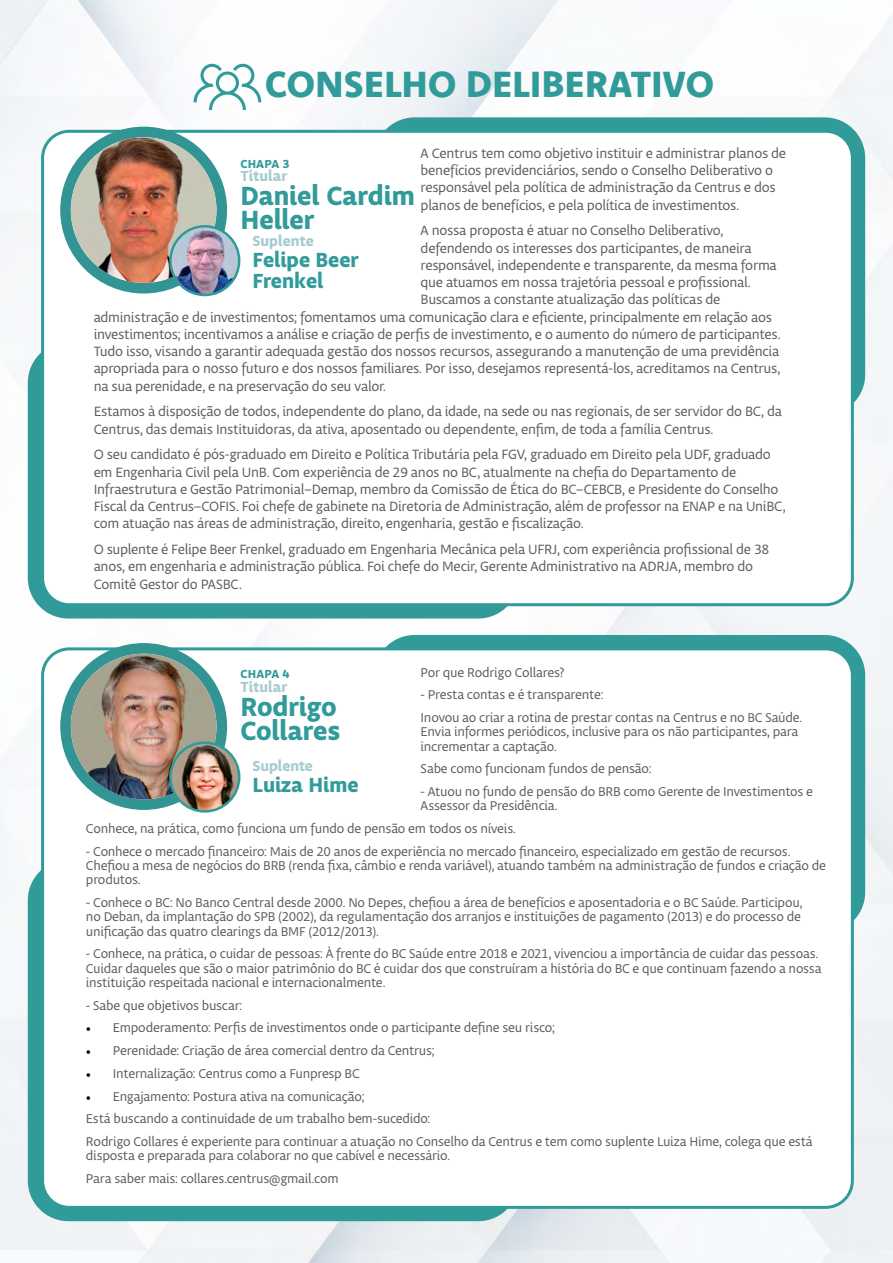
<style>
.page{position:relative;width:893px;height:1263px;background:#fff}
.page>*{position:absolute;margin:0;border:0;box-sizing:border-box;transform-origin:0 0}
.t1{font:800 36.6px "Komet";letter-spacing:.005em;color:#319b9a}
.t2{font:700 27px/24px "Obliqua Sans";color:#319b9a}
.t3{font:700 21px/21px "Obliqua Sans";color:#319b9a}
.t4{font:700 15px "Obliqua Sans";letter-spacing:.005em;color:#a8cbce}
.t5{font:14.25px/17.2px "Obliqua Sans";letter-spacing:-.02em;color:#5c5b5f}
.t6{font:13.5px/14.2px "Obliqua Sans";letter-spacing:-.015em;color:#5c5b5f}
.t7{font:700 12px "Obliqua Sans";letter-spacing:.015em;color:#319b9a}
.s1{font-family:"Minion Pro";color:#000}
</style>
<div class="page">
<img style="left:0;top:0;width:893px;height:1263px">
<svg style="left:194px;top:64px;width:67px;height:46px"></svg>
<svg style="left:384px;top:635px;width:481px;height:287px;background:#3ea1a0"></svg>
<div style="left:28px;top:869px;width:481px;height:352px;background:#319b9a"></div>
<div style="left:43px;top:649px;width:809px;height:558px;background:#fff;border-radius:27px"></div>
<div style="left:41px;top:647px;width:813px;height:562px;border:3px solid #319b9a;border-radius:27px"></div>
<div style="left:60px;top:643px;width:167px;height:167px;background:#329593;border-radius:50%"></div>
<img style="left:71px;top:654px;width:146px;height:145px;border-radius:73px">
<img style="left:170px;top:743px;width:69px;height:68px;border-radius:34px">
<div style="left:169px;top:741px;width:71px;height:72px;border:2px solid #319b9a;border-radius:50%"></div>
<svg style="left:384px;top:117px;width:481px;height:287px;background:#40a2a1"></svg>
<div style="left:28px;top:351px;width:481px;height:267px;background:#319b9a"></div>
<div style="left:43px;top:131px;width:809px;height:474px;background:#fff;border-radius:27px"></div>
<div style="left:41px;top:130px;width:813px;height:476px;border:3px solid #319b9a;border-radius:27px"></div>
<div style="left:60px;top:127px;width:167px;height:166px;background:#329593;border-radius:50%"></div>
<img style="left:71px;top:137px;width:145px;height:146px;border-radius:73px">
<img style="left:170px;top:226px;width:69px;height:69px;border-radius:34px">
<div style="left:169px;top:225px;width:71px;height:71px;border:2px solid #319b9a;border-radius:50%"></div>
<h1 class="t1" style="left:265px;top:60px;width:451px">CONSELHO DELIBERATIVO</h1>
<p class="t5" style="left:421px;top:145px;width:367px">A Centrus tem como objetivo instituir e administrar planos de benefícios previdenciários, sendo o Conselho Deliberativo o responsável pela política de administração da Centrus e dos planos de benefícios, e pela política de investimentos.</p>
<p class="t5" style="left:421px;top:223px;width:304px">A nossa proposta é atuar no Conselho Deliberativo,</p>
<p class="t5" style="left:421px;top:240px;width:333px">defendendo os interesses dos participantes, de maneira</p>
<p class="t5" style="left:421px;top:257px;width:358px">responsável, independente e transparente, da mesma forma</p>
<p class="t5" style="left:421px;top:274px;width:332px">que atuamos em nossa trajetória pessoal e profissional.</p>
<p class="t5" style="left:421px;top:292px;width:301px">Buscamos a constante atualização das políticas de</p>
<p class="t5" style="left:94px;top:309px;width:680px">administração e de investimentos; fomentamos uma comunicação clara e eficiente, principalmente em relação aos</p>
<p class="t5" style="left:94px;top:326px;width:688px">investimentos; incentivamos a análise e criação de perfis de investimento, e o aumento do número de participantes.</p>
<p class="t5" style="left:94px;top:343px;width:687px">Tudo isso, visando a garantir adequada gestão dos nossos recursos, assegurando a manutenção de uma previdência</p>
<p class="t5" style="left:94px;top:361px;width:688px">apropriada para o nosso futuro e dos nossos familiares. Por isso, desejamos representá-los, acreditamos na Centrus,</p>
<p class="t5" style="left:94px;top:378px;width:294px">na sua perenidade, e na preservação do seu valor.</p>
<p class="t5" style="left:94px;top:404px;width:690px">Estamos à disposição de todos, independente do plano, da idade, na sede ou nas regionais, de ser servidor do BC, da<br>Centrus, das demais Instituidoras, da ativa, aposentado ou dependente, enfim, de toda a família Centrus.</p>
<p class="t5" style="left:94px;top:447px;width:693px">O seu candidato é pós-graduado em Direito e Política Tributária pela FGV, graduado em Direito pela UDF, graduado em Engenharia Civil pela UnB. Com experiência de 29 anos no BC, atualmente na chefia do Departamento de Infraestrutura e Gestão Patrimonial–Demap, membro da Comissão de Ética do BC–CEBCB, e Presidente do Conselho Fiscal da Centrus–COFIS. Foi chefe de gabinete na Diretoria de Administração, além de professor na ENAP e na UniBC, com atuação nas áreas de administração, direito, engenharia, gestão e fiscalização.</p>
<p class="t5" style="left:94px;top:541px;width:677px">O suplente é Felipe Beer Frenkel, graduado em Engenharia Mecânica pela UFRJ, com experiência profissional de 38 anos, em engenharia e administração pública. Foi chefe do Mecir, Gerente Administrativo na ADRJA, membro do<br>Comitê Gestor do PASBC.</p>
<p class="t7" style="left:240px;top:157px;width:51px">CHAPA 3</p>
<p class="t4" style="left:240px;top:167px;width:48px">Titular</p>
<h2 class="t2" style="left:240px;top:186px;width:176px">Daniel Cardim<br>Heller</h2>
<p class="t4" style="left:252px;top:232px;width:63px">Suplente</p>
<h3 class="t3" style="left:252px;top:251px;width:108px">Felipe Beer<br>Frenkel</h3>
<p class="t6" style="left:421px;top:665px;width:146px">Por que Rodrigo Collares?</p>
<p class="t6" style="left:421px;top:684px;width:383px;line-height:22.8px">- Presta contas e é transparente:<br>Inovou ao criar a rotina de prestar contas na Centrus e no BC Saúde.</p>
<p class="t6" style="left:421px;top:725px;width:379px">Envia informes periódicos, inclusive para os não participantes, para incrementar a captação.</p>
<p class="t6" style="left:421px;top:762px;width:232px">Sabe como funcionam fundos de pensão:</p>
<p class="t6" style="left:421px;top:785px;width:394px">- Atuou no fundo de pensão do BRB como Gerente de Investimentos e<br>Assessor da Presidência.</p>
<p class="t6" style="left:86px;top:822px;width:431px">Conhece, na prática, como funciona um fundo de pensão em todos os níveis.</p>
<p class="t6" style="left:86px;top:845px;width:742px">- Conhece o mercado financeiro: Mais de 20 anos de experiência no mercado financeiro, especializado em gestão de recursos.<br>Chefiou a mesa de negócios do BRB (renda fixa, câmbio e renda variável), atuando também na administração de fundos e criação de produtos.</p>
<p class="t6" style="left:86px;top:896px;width:718px;text-align:justify">- Conhece o BC: No Banco Central desde 2000. No Depes, chefiou a área de benefícios e aposentadoria e o BC Saúde. Participou, no Deban, da implantação do SPB (2002), da regulamentação dos arranjos e instituições de pagamento (2013) e do processo de unificação das quatro clearings da BMF (2012/2013).</p>
<p class="t6" style="left:86px;top:947px;width:737px">- Conhece, na prática, o cuidar de pessoas: À frente do BC Saúde entre 2018 e 2021, vivenciou a importância de cuidar das pessoas.<br>Cuidar daqueles que são o maior patrimônio do BC é cuidar dos que construíram a história do BC e que continuam fazendo a nossa instituição respeitada nacional e internacionalmente.</p>
<p class="t6" style="left:86px;top:999px;width:158px">- Sabe que objetivos buscar:</p>
<p class="t6" style="left:86px;top:1021px;width:470px"><span class="s1">•</span> Empoderamento: Perfis de investimentos onde o participante define seu risco;</p>
<p class="t6" style="left:86px;top:1044px;width:350px"><span class="s1">•</span> Perenidade: Criação de área comercial dentro da Centrus;</p>
<p class="t6" style="left:86px;top:1067px;width:275px"><span class="s1">•</span> Internalização: Centrus como a Funpresp BC</p>
<p class="t6" style="left:86px;top:1085px;width:728px;line-height:22.8px"><span class="s1">•</span> Engajamento: Postura ativa na comunicação;<br>Está buscando a continuidade de um trabalho bem-sucedido:<br>Rodrigo Collares é experiente para continuar a atuação no Conselho da Centrus e tem como suplente Luiza Hime, colega que está</p>
<p class="t6" style="left:86px;top:1145px;width:366px;line-height:22.8px">disposta e preparada para colaborar no que cabível e necessário.<br>Para saber mais: collares.centrus@gmail.com</p>
<p class="t7" style="left:240px;top:667px;width:51px">CHAPA 4</p>
<p class="t4" style="left:240px;top:678px;width:48px">Titular</p>
<h2 class="t2" style="left:240px;top:696px;width:101px">Rodrigo<br>Collares</h2>
<p class="t4" style="left:252px;top:757px;width:62px">Suplente</p>
<h3 class="t3" style="left:252px;top:776px;width:108px">Luiza Hime</h3>
</div>
